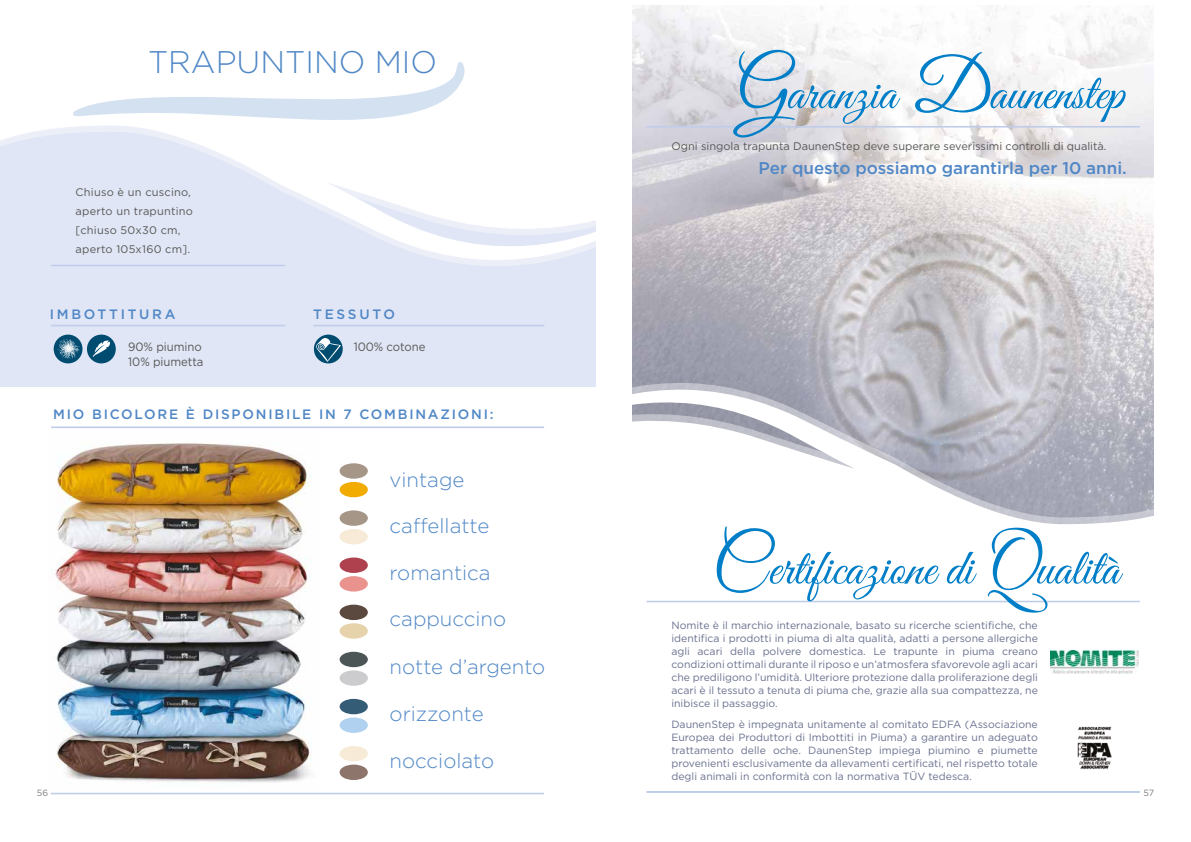
<style>
.page{position:relative;width:1191px;height:842px;background:#fff}
.page>*{position:absolute;margin:0;border:0;box-sizing:border-box;transform-origin:0 0}
.t1{font:73.6px "Great Vibes";color:#007ec7}
.t2{font:50.8px "Great Vibes";color:#007ec7}
.t3{font:300 31.3px "Gotham";color:#5087c6}
.t4{font:300 20.4px "Gotham";color:#5087c6}
.t5{font:500 17px "Gotham";color:#5087c6}
.t6{font:500 13.6px "Gotham";letter-spacing:.13em;color:#5087c6}
.t7{font:500 13.6px "Gotham";letter-spacing:.2em;color:#5087c6}
.t8{font:12.1px/15px "Gotham";letter-spacing:-.005em;color:#575756;scale:.94 1}
.t9{font:11px "Gotham";color:#575756}
.t10{font:11px/19px "Gotham";letter-spacing:.02em;color:#575756}
.t11{font:10.5px/13px "Gotham";color:#6a718f;text-align:justify}
.t12{font:9px "Gotham";color:#7c7e7f}
.s1{font-size:73.6px}
</style>
<div class="page">
<img style="left:632px;top:5px;width:522px;height:377px">
<svg style="left:632px;top:382px;width:522px;height:7px;background:#b8b8c2"></svg>
<svg style="left:632px;top:389px;width:522px;height:135px"></svg>
<img style="left:54px;top:443px;width:258px;height:340px">
<hr style="left:646px;top:601px;width:493px;height:1px;background:#c0cdea">
<div style="left:0;top:106px;width:596px;height:281px;background:#e0e6f5"></div>
<svg style="left:0;top:106px;width:596px;height:154px"></svg>
<svg style="left:73px;top:62px;width:394px;height:60px"></svg>
<div style="left:54px;top:335px;width:28px;height:28px;background:#004c71;border-radius:50%"></div>
<svg style="left:57px;top:339px;width:23px;height:20px"></svg>
<div style="left:87px;top:335px;width:29px;height:28px;background:#004c71;border-radius:50%"></div>
<svg style="left:93px;top:340px;width:17px;height:17px"></svg>
<div style="left:314px;top:335px;width:29px;height:28px;background:#004c71;border-radius:50%"></div>
<svg style="left:316px;top:338px;width:25px;height:24px"></svg>
<div style="left:339px;top:463px;width:29px;height:16px;background:#a69688;border-radius:50%"></div>
<div style="left:339px;top:482px;width:29px;height:15px;background:#f2ac00;border-radius:50%"></div>
<div style="left:339px;top:510px;width:29px;height:16px;background:#a69688;border-radius:50%"></div>
<div style="left:339px;top:529px;width:29px;height:15px;background:#f7ebd8;border-radius:50%"></div>
<div style="left:339px;top:557px;width:29px;height:16px;background:#af404e;border-radius:50%"></div>
<div style="left:339px;top:576px;width:29px;height:15px;background:#ea928d;border-radius:50%"></div>
<div style="left:339px;top:605px;width:29px;height:15px;background:#5b483f;border-radius:50%"></div>
<div style="left:339px;top:623px;width:29px;height:16px;background:#e6d2ab;border-radius:50%"></div>
<div style="left:339px;top:652px;width:29px;height:15px;background:#4d5657;border-radius:50%"></div>
<div style="left:339px;top:670px;width:29px;height:16px;background:#cccbce;border-radius:50%"></div>
<div style="left:339px;top:699px;width:29px;height:15px;background:#345c77;border-radius:50%"></div>
<div style="left:339px;top:717px;width:29px;height:16px;background:#b0d2f0;border-radius:50%"></div>
<div style="left:339px;top:746px;width:29px;height:15px;background:#f7ebd8;border-radius:50%"></div>
<div style="left:339px;top:765px;width:29px;height:15px;background:#8d756b;border-radius:50%"></div>
<hr style="left:51px;top:265px;width:234px;height:1px;background:#c0cdea">
<hr style="left:51px;top:325px;width:234px;height:1px;background:#c0cdea">
<hr style="left:313px;top:325px;width:231px;height:1px;background:#c0cdea">
<hr style="left:646px;top:126px;width:493px;height:2px;background:#c0cdea">
<hr style="left:51px;top:793px;width:493px;height:1px;background:#c0cdea">
<hr style="left:646px;top:791px;width:494px;height:2px;background:#afc1e4">
<img style="left:1077px;top:726px;width:35px;height:44px">
<img style="left:1050px;top:651px;width:88px;height:22px">
<hr style="left:51px;top:426px;width:493px;height:2px;background:#c0cdea">
<h3 class="t3" style="left:148px;top:45px;width:291px">TRAPUNTINO MIO</h3>
<p class="t10" style="left:76px;top:182px;width:119px">Chiuso è un cuscino, aperto un trapuntino [chiuso 50x30 cm, aperto 105x160 cm].</p>
<p class="t7" style="left:50px;top:306px;width:127px">IMBOTTITURA</p>
<p class="t7" style="left:313px;top:306px;width:83px">TESSUTO</p>
<p class="t8" style="left:354px;top:339px;width:78px">100% cotone</p>
<p class="t8" style="left:128px;top:339px;width:82px">90% piumino<br>10% piumetta</p>
<p class="t6" style="left:53px;top:407px;width:442px">MIO BICOLORE È DISPONIBILE IN 7 COMBINAZIONI:</p>
<h3 class="t4" style="left:389px;top:468px;width:76px">vintage</h3>
<h3 class="t4" style="left:389px;top:515px;width:101px">caffellatte</h3>
<h3 class="t4" style="left:389px;top:562px;width:103px">romantica</h3>
<h3 class="t4" style="left:389px;top:608px;width:118px">cappuccino</h3>
<h3 class="t4" style="left:389px;top:655px;width:157px">notte d’argento</h3>
<h3 class="t4" style="left:389px;top:703px;width:96px">orizzonte</h3>
<h3 class="t4" style="left:389px;top:750px;width:106px">nocciolato</h3>
<h1 class="t1" style="left:736px;top:47px;width:53px">G</h1>
<h2 class="t2" style="left:786px;top:65px;width:339px">aranzia <span class="s1">D</span>aunenstep</h2>
<p class="t9" style="left:671px;top:140px;width:437px">Ogni singola trapunta DaunenStep deve superare severissimi controlli di qualità.</p>
<h3 class="t5" style="left:758px;top:158px;width:369px">Per questo possiamo garantirla per 10 anni.</h3>
<h2 class="t2" style="left:712px;top:540px;width:408px"><span class="s1">C</span>ertificazione di <span class="s1">Q</span>ualità</h2>
<p class="t11" style="left:671px;top:619px;width:368px">Nomite è il marchio internazionale, basato su ricerche scientifiche, che identifica i prodotti in piuma di alta qualità, adatti a persone allergiche agli acari della polvere domestica. Le trapunte in piuma creano condizioni ottimali durante il riposo e un’atmosfera sfavorevole agli acari che prediligono l’umidità. Ulteriore protezione dalla proliferazione degli acari è il tessuto a tenuta di piuma che, grazie alla sua compattezza, ne inibisce il passaggio.</p>
<p class="t11" style="left:671px;top:717px;width:368px">DaunenStep è impegnata unitamente al comitato EDFA (Associazione Europea dei Produttori di Imbottiti in Piuma) a garantire un adeguato trattamento delle oche. DaunenStep impiega piumino e piumette provenienti esclusivamente da allevamenti certificati, nel rispetto totale degli animali in conformità con la normativa TÜV tedesca.</p>
<p class="t12" style="left:37px;top:788px;width:13px">56</p>
<p class="t12" style="left:1143px;top:788px;width:12px">57</p>
</div>
